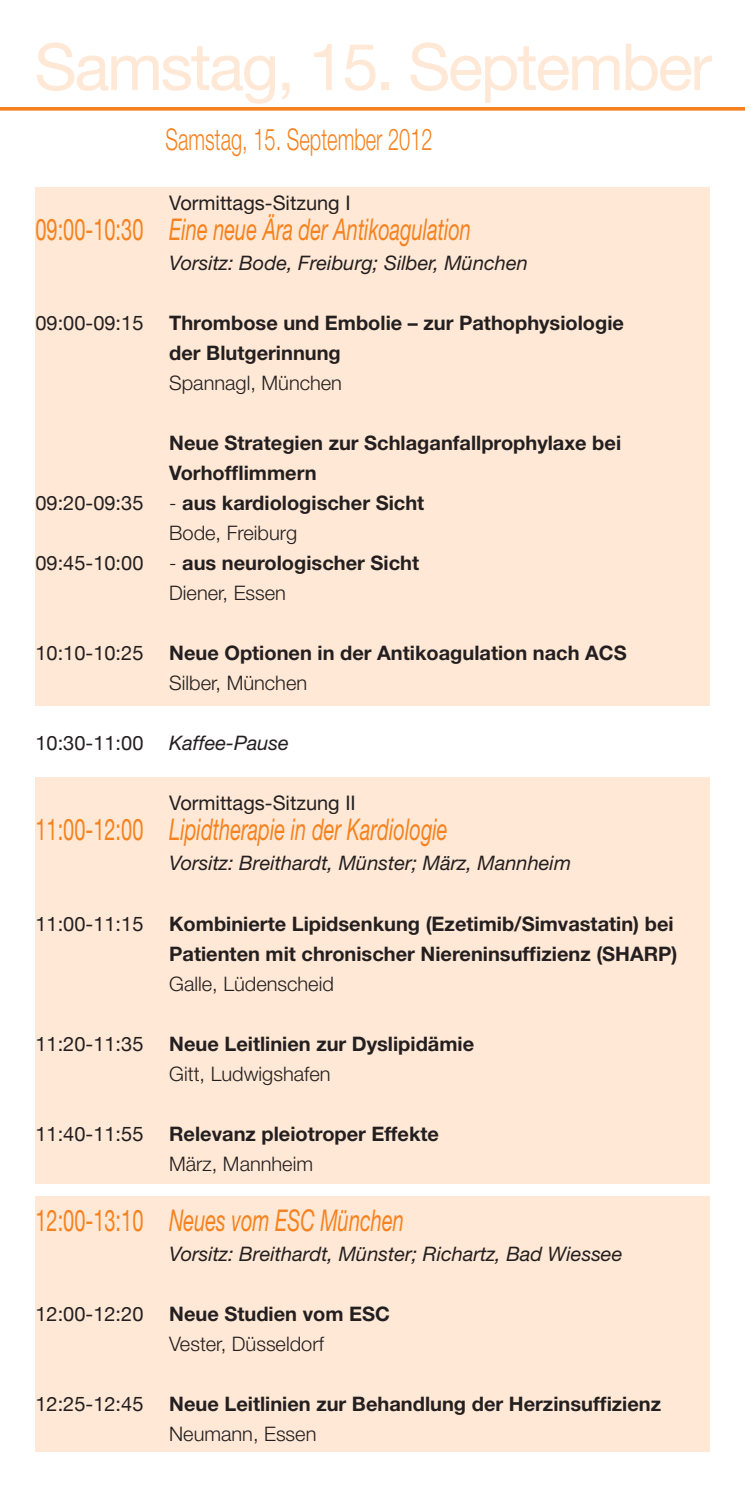
<style>
.page{position:relative;width:745px;height:1489px;background:#fff}
.page>*{position:absolute;margin:0;border:0;box-sizing:border-box;transform-origin:0 0}
.t1{font:65px "Helvetica Neue";letter-spacing:-.035em;color:#ffe8d5}
.t2{font:italic 30px "Helvetica Neue";color:#f5821f;scale:.67 1}
.t3{font:30px "Helvetica Neue";color:#f5821f;scale:.67 1}
.t4{font:300 30px "Helvetica Neue";color:#f5821f;scale:.67 1}
.t5{font:700 20px/30px "Helvetica Neue";color:#231f20}
.t6{font:20px "Helvetica Neue";color:#231f20}
.t7{font:italic 20px "Helvetica Neue";color:#231f20}
.t8{font:300 20px "Helvetica Neue";color:#231f20}
.s1{font-weight:300}
</style>
<div class="page">
<div style="left:35px;top:1195px;width:674px;height:256px;background:#ffe8d5"></div>
<div style="left:35px;top:777px;width:674px;height:406px;background:#ffe8d5"></div>
<div style="left:35px;top:187px;width:674px;height:518px;background:#ffe8d5"></div>
<svg style="left:0;top:107px;width:744px;height:4px;background:#f58d33"></svg>
<h1 class="t1" style="left:34px;top:28px;width:678px">Samstag, 15. September</h1>
<h2 class="t4" style="left:165px;top:129px;width:400px">Samstag, 15. September 2012</h2>
<h2 class="t3" style="left:35px;top:211px;width:162px">09:00-10:30</h2>
<p class="t6" style="left:35px;top:311px;width:109px">09:00-09:15</p>
<p class="t6" style="left:35px;top:491px;width:109px">09:20-09:35</p>
<p class="t6" style="left:35px;top:551px;width:109px">09:45-10:00</p>
<p class="t6" style="left:35px;top:641px;width:109px">10:10-10:25</p>
<p class="t6" style="left:35px;top:731px;width:109px">10:30-11:00</p>
<h2 class="t3" style="left:35px;top:811px;width:162px">11:00-12:00</h2>
<p class="t6" style="left:35px;top:911px;width:109px">11:00-11:15</p>
<p class="t6" style="left:35px;top:1031px;width:109px">11:20-11:35</p>
<p class="t6" style="left:35px;top:1121px;width:109px">11:40-11:55</p>
<h2 class="t3" style="left:35px;top:1201px;width:162px">12:00-13:10</h2>
<p class="t6" style="left:35px;top:1301px;width:109px">12:00-12:20</p>
<p class="t6" style="left:35px;top:1391px;width:109px">12:25-12:45</p>
<p class="t6" style="left:169px;top:191px;width:183px">Vormittags-Sitzung I</p>
<h2 class="t2" style="left:169px;top:219px;width:452px">Eine neue Ära der Antikoagulation</h2>
<p class="t7" style="left:169px;top:256px;width:360px">Vorsitz: Bode, Freiburg; Silber, München</p>
<p class="t5" style="left:169px;top:310px;width:456px">Thrombose und Embolie – zur Pathophysiologie der Blutgerinnung</p>
<p class="t8" style="left:169px;top:376px;width:174px">Spannagl, München</p>
<p class="t5" style="left:169px;top:430px;width:453px">Neue Strategien zur Schlaganfallprophylaxe bei<br>Vorhofflimmern</p>
<p class="t5" style="left:169px;top:490px;width:256px"><span class="s1">-</span> aus kardiologischer Sicht<br><span class="s1">Bode, Freiburg</span></p>
<p class="t5" style="left:169px;top:550px;width:251px"><span class="s1">-</span> aus neurologischer Sicht<br><span class="s1">Diener, Essen</span></p>
<p class="t5" style="left:169px;top:640px;width:459px">Neue Optionen in der Antikoagulation nach ACS</p>
<p class="t8" style="left:169px;top:676px;width:139px">Silber, München</p>
<p class="t7" style="left:169px;top:736px;width:121px">Kaffee-Pause</p>
<p class="t6" style="left:169px;top:791px;width:188px">Vormittags-Sitzung II</p>
<h2 class="t2" style="left:169px;top:819px;width:417px">Lipidtherapie in der Kardiologie</h2>
<p class="t7" style="left:169px;top:856px;width:403px">Vorsitz: Breithardt, Münster; März, Mannheim</p>
<p class="t5" style="left:169px;top:910px;width:509px">Kombinierte Lipidsenkung (Ezetimib/Simvastatin) bei<br>Patienten mit chronischer Niereninsuffizienz (SHARP)</p>
<p class="t8" style="left:169px;top:976px;width:166px">Galle, Lüdenscheid</p>
<p class="t5" style="left:169px;top:1030px;width:306px">Neue Leitlinien zur Dyslipidämie</p>
<p class="t8" style="left:169px;top:1066px;width:163px">Gitt, Ludwigshafen</p>
<p class="t5" style="left:169px;top:1120px;width:271px">Relevanz pleiotroper Effekte</p>
<p class="t8" style="left:169px;top:1156px;width:145px">März, Mannheim</p>
<h2 class="t2" style="left:169px;top:1209px;width:351px">Neues vom ESC München</h2>
<p class="t7" style="left:169px;top:1246px;width:454px">Vorsitz: Breithardt, Münster; Richartz, Bad Wiessee</p>
<p class="t5" style="left:169px;top:1300px;width:222px">Neue Studien vom ESC</p>
<p class="t8" style="left:169px;top:1336px;width:156px">Vester, Düsseldorf</p>
<p class="t5" style="left:169px;top:1390px;width:493px">Neue Leitlinien zur Behandlung der Herzinsuffizienz</p>
<p class="t8" style="left:169px;top:1426px;width:149px">Neumann, Essen</p>
</div>
